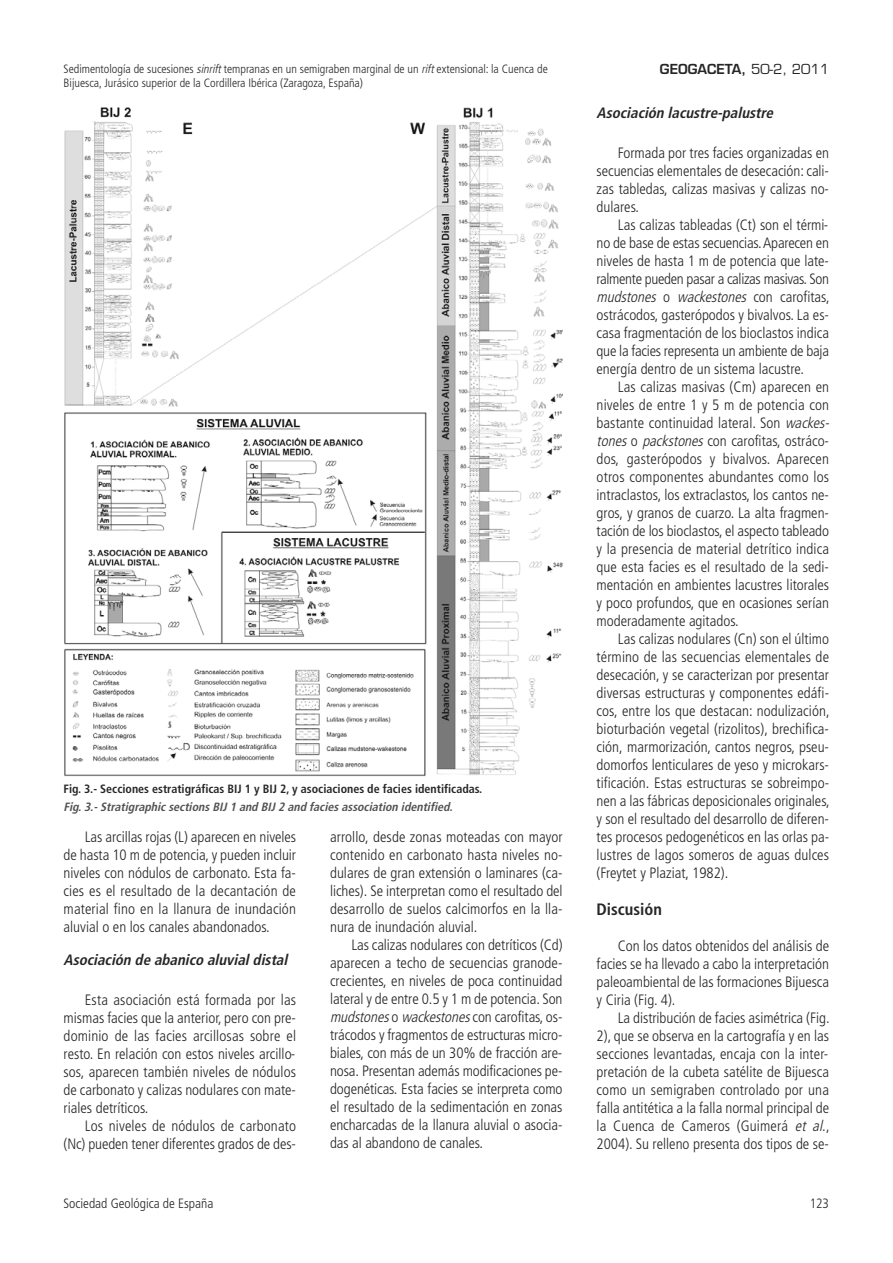
<style>
.page{position:relative;width:893px;height:1263px;background:#fff}
.page>*{position:absolute;margin:0;border:0;box-sizing:border-box;transform-origin:0 0}
.t1{font:700 condensed 16.5px "Frutiger";color:#262626}
.t2{font:300 condensed 15px/18px "Frutiger";color:#262626;text-align:justify}
.t3{font:italic 700 condensed 15px "Frutiger";color:#262626}
.t4{font:300 condensed 13.5px "Frutiger";color:#262626}
.t5{font:600 13.5px "Eurostile";color:#262626}
.t6{font:300 condensed 12px "Frutiger";color:#262626}
.t7{font:700 condensed 12px "Frutiger";color:#262626}
.t8{font:italic 700 condensed 12px "Frutiger";color:#515151}
.s1{font-style:italic}
.s2{font-weight:400}
</style>
<div class="page">
<img style="left:64px;top:107px;width:498px;height:670px">
<p class="t6" style="left:64px;top:64px;width:486px">Sedimentología de sucesiones <span class="s1">sinrift</span>tempranas en un semigraben marginal de un <span class="s1">rift</span>extensional: la Cuenca de</p>
<p class="t5" style="left:660px;top:64px;width:171px">GEOGACETA, <span class="s2">50-2, 2011</span></p>
<p class="t6" style="left:64px;top:78px;width:301px">Bijuesca, Jurásico superior de la Cordillera Ibérica (Zaragoza, España)</p>
<p class="t7" style="left:64px;top:784px;width:420px">Fig. 3.- Secciones estratigráficas BIJ 1 y BIJ 2, y asociaciones de facies identificadas.</p>
<p class="t8" style="left:64px;top:802px;width:393px">Fig.3.-Stratigraphic sections BIJ1 and BIJ2 and facies association identified.</p>
<p class="t2" style="left:64px;top:829px;width:234px;text-indent:21px">Las arcillas rojas (L) aparecen en niveles de hasta 10 m de potencia, y pueden incluir niveles con nódulos de carbonato. Esta fa&shy;cies es el resultado de la decantación de material fino en la llanura de inundación aluvial o en los canales abandonados.</p>
<p class="t3" style="left:64px;top:954px;width:228px">Asociación de abanico aluvialdistal</p>
<p class="t2" style="left:64px;top:992px;width:234px;text-indent:21px">Esta asociación está formada por las mismas facies que la anterior, pero con pre&shy;dominio de las facies arcillosas sobre el resto. En relación con estos niveles arcillo&shy;sos, aparecen también niveles de nódulos de carbonato y calizas nodulares con mate&shy;riales detríticos.</p>
<p class="t2" style="left:64px;top:1118px;width:234px;text-align:right">Los niveles de nódulos de carbonato (Nc) pueden tener diferentes grados de des-</p>
<p class="t2" style="left:330px;top:829px;width:234px">arrollo, desde zonas moteadas con mayor contenido en carbonato hasta niveles no&shy;dulares de gran extensión o laminares (ca&shy;liches). Se interpretan como el resultado del desarrollo de suelos calcimorfos en la lla&shy;nura de inundación aluvial.</p>
<p class="t2" style="left:330px;top:937px;width:234px;text-indent:21px">Las calizas nodulares con detríticos (Cd) aparecen a techo de secuencias granode&shy;crecientes, en niveles de poca continuidad lateral y de entre 0.5 y 1 m de potencia. Son <span class="s1">mudstones</span> o <span class="s1">wackestones</span> c o n c a r o f i t a s , o s - trácodos y fragmentos de estructuras micro&shy;biales, con más de un 30% de fracción are&shy;nosa. Presentan además modificaciones pe&shy;dogenéticas. Esta facies se interpreta como el resultado de la sedimentación en zonas encharcadas de la llanura aluvial o asocia&shy;das al abandono de canales.</p>
<p class="t3" style="left:596px;top:106px;width:181px">Asociación lacustre-palustre</p>
<p class="t2" style="left:596px;top:145px;width:234px;text-indent:21px">Formada por tres facies organizadas en secuencias elementales de desecación: cali&shy;zas tabledas, calizas masivas y calizas no&shy;dulares.</p>
<p class="t2" style="left:596px;top:217px;width:234px;text-indent:21px">Las calizas tableadas (Ct) son el térmi&shy;no de base de estas secuencias. Aparecen en niveles de hasta 1 m de potencia que late&shy;ralmente pueden pasar a calizas masivas. Son <span class="s1">mudstones</span> o <span class="s1">wackestones</span> c o n c a r o f i t a s , ostrácodos, gasterópodos y bivalvos. La es&shy;casa fragmentación de los bioclastos indica que la facies representa un ambiente de baja energía dentro de un sistema lacustre.</p>
<p class="t2" style="left:596px;top:379px;width:237px;text-align:left;text-indent:21px">Las calizas masivas (Cm) aparecen en niveles de entre 1 y 5 m de potencia con bastante continuidad lateral. Son <span class="s1">wackes&shy;tones</span>o <span class="s1">packstones</span>con carofitas, ostráco&shy;dos, gasterópodos y bivalvos. Aparecen otros componentes abundantes como los intraclastos, los extraclastos, los cantos ne&shy;gros, y granos de cuarzo. La alta fragmen&shy;tación de los bioclastos, el aspecto tableado y la presencia de material detrítico indica que esta facies es el resultado de la sedi&shy;mentación en ambientes lacustres litorales y poco profundos, que en ocasiones serían moderadamente agitados.</p>
<p class="t2" style="left:596px;top:631px;width:235px;text-indent:21px">Las calizas nodulares (Cn) son el último término de las secuencias elementales de desecación, y se caracterizan por presentar diversas estructuras y componentes edáfi&shy;cos, entre los que destacan: nodulización, bioturbación vegetal (rizolitos), brechifica&shy;ción, marmorización, cantos negros, pseu&shy;domorfos lenticulares de yeso y microkars&shy;tificación. Estas estructuras se sobreimpo&shy;nen a las fábricas deposicionales originales, y son el resultado del desarrollo de diferen&shy;tes procesos pedogenéticos en las orlas pa&shy;lustres de lagos someros de aguas dulces (Freytet y Plaziat, 1982).</p>
<p class="t1" style="left:596px;top:903px;width:67px">Discusión</p>
<p class="t2" style="left:596px;top:938px;width:234px;text-indent:21px">Con los datos obtenidos del análisis de facies se ha llevado a cabo la interpretación paleoambiental de las formaciones Bijuesca y Ciria (Fig. 4).</p>
<p class="t2" style="left:596px;top:1010px;width:234px;text-indent:21px">La distribución de facies asimétrica (Fig.<br>2), que se observa en la cartografía y en las secciones levantadas, encaja con la inter&shy;pretación de la cubeta satélite de Bijuesca como un semigraben controlado por una falla antitética a la falla normal principal de la Cuenca de Cameros (Guimerá <span class="s1">et al</span>., 2004). Su relleno presenta dos tipos de se-</p>
<p class="t4" style="left:64px;top:1198px;width:151px">Sociedad Geológica de España</p>
<p class="t4" style="left:810px;top:1198px;width:21px">123</p>
</div>
